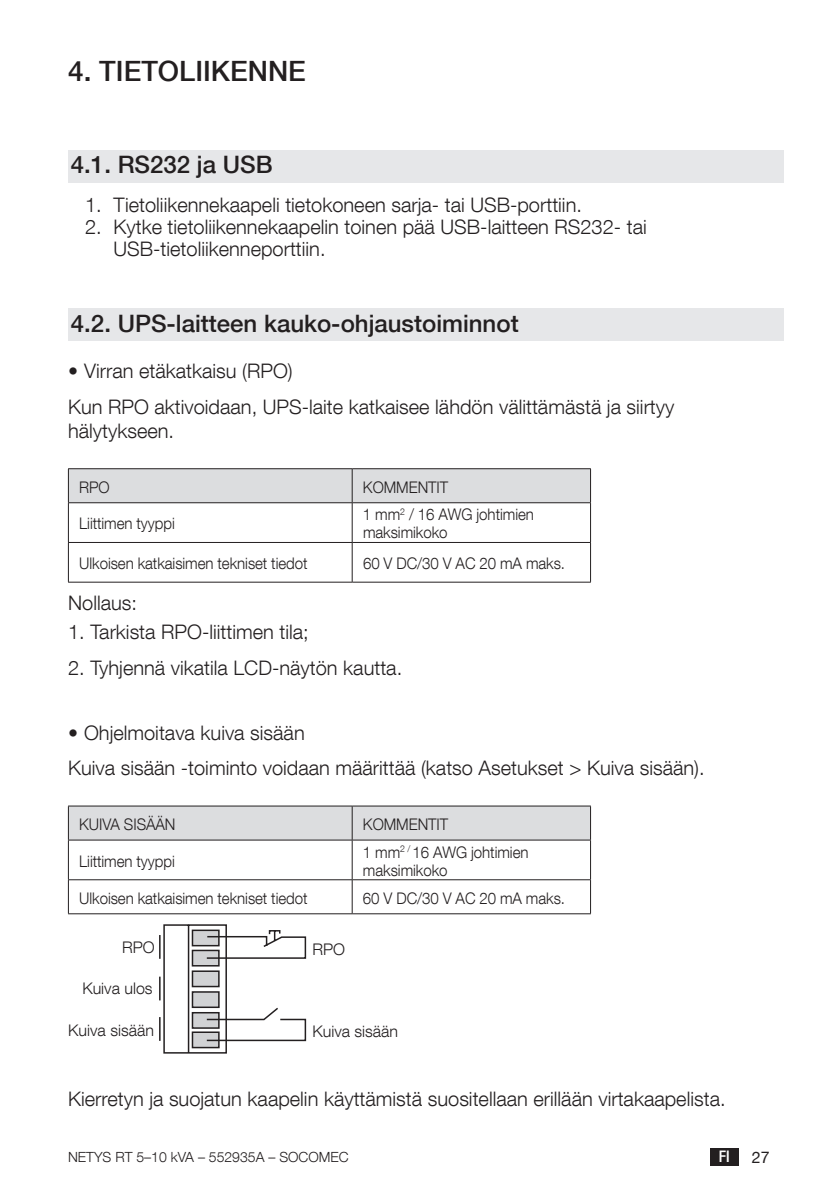
<style>
.page{position:relative;width:840px;height:1191px;background:#fff}
.page>*{position:absolute;margin:0;border:0;box-sizing:border-box;transform-origin:0 0}
.t1{font:500 28px "Helvetica Neue LT Com";color:#231f20}
.t2{font:500 24px "Helvetica Neue LT Com";color:#231f20}
.t3{font:300 20px/35.4px "Helvetica Neue LT Com";color:#231f20}
.t4{font:300 16px/18px "Helvetica Neue LT Com";letter-spacing:-.005em;color:#231f20;scale:.94 1}
.t5{font:300 16px "Helvetica Neue LT Com";letter-spacing:-.005em;color:#231f20}
.t6{font:500 condensed 16px "Helvetica Neue LT Com";color:#fff}
.t7{font:16px "Helvetica Neue LT Com";color:#231f20}
.t8{font:300 14px "Helvetica Neue LT Com";color:#231f20}
</style>
<div class="page">
<div style="left:709px;top:1148px;width:29px;height:17px;background:#231f20"></div>
<div style="left:68px;top:150px;width:714px;height:33px;background:#e6e7e9"></div>
<div style="left:68px;top:309px;width:714px;height:32px;background:#e6e7e9"></div>
<div style="left:69px;top:469px;width:521px;height:33px;background:#dcdddf"></div>
<hr style="left:68px;top:468px;width:284px;height:1px;background:#231f20">
<hr style="left:68px;top:469px;width:1px;height:33px;background:#231f20">
<hr style="left:352px;top:468px;width:238px;height:1px;background:#231f20">
<hr style="left:351px;top:469px;width:1px;height:33px;background:#231f20">
<hr style="left:590px;top:469px;width:1px;height:33px;background:#231f20">
<hr style="left:68px;top:502px;width:284px;height:1px;background:#231f20">
<hr style="left:68px;top:503px;width:1px;height:39px;background:#231f20">
<hr style="left:352px;top:502px;width:238px;height:1px;background:#231f20">
<hr style="left:351px;top:503px;width:1px;height:39px;background:#231f20">
<hr style="left:590px;top:503px;width:1px;height:39px;background:#231f20">
<hr style="left:68px;top:542px;width:284px;height:1px;background:#231f20">
<hr style="left:68px;top:543px;width:1px;height:39px;background:#231f20">
<hr style="left:352px;top:542px;width:238px;height:1px;background:#231f20">
<hr style="left:351px;top:543px;width:1px;height:39px;background:#231f20">
<hr style="left:590px;top:543px;width:1px;height:39px;background:#231f20">
<hr style="left:68px;top:582px;width:284px;height:1px;background:#231f20">
<hr style="left:352px;top:582px;width:238px;height:1px;background:#231f20">
<div style="left:69px;top:806px;width:521px;height:33px;background:#dcdddf"></div>
<hr style="left:68px;top:805px;width:284px;height:1px;background:#231f20">
<hr style="left:68px;top:806px;width:1px;height:33px;background:#231f20">
<hr style="left:352px;top:805px;width:238px;height:1px;background:#231f20">
<hr style="left:351px;top:806px;width:1px;height:33px;background:#231f20">
<hr style="left:590px;top:806px;width:1px;height:33px;background:#231f20">
<hr style="left:68px;top:839px;width:284px;height:1px;background:#231f20">
<hr style="left:68px;top:840px;width:1px;height:39px;background:#231f20">
<hr style="left:352px;top:839px;width:238px;height:1px;background:#231f20">
<hr style="left:351px;top:840px;width:1px;height:39px;background:#231f20">
<hr style="left:590px;top:840px;width:1px;height:39px;background:#231f20">
<hr style="left:68px;top:879px;width:284px;height:1px;background:#231f20">
<hr style="left:68px;top:880px;width:1px;height:33px;background:#231f20">
<hr style="left:352px;top:879px;width:238px;height:1px;background:#231f20">
<hr style="left:351px;top:880px;width:1px;height:33px;background:#231f20">
<hr style="left:590px;top:880px;width:1px;height:33px;background:#231f20">
<hr style="left:68px;top:913px;width:284px;height:1px;background:#231f20">
<hr style="left:352px;top:913px;width:238px;height:1px;background:#231f20">
<svg style="left:159px;top:924px;width:148px;height:130px"></svg>
<h1 class="t1" style="left:68px;top:54px;width:239px">4. TIETOLIIKENNE</h1>
<p class="t2" style="left:71px;top:150px;width:203px">4.1. RS232 ja USB</p>
<p class="t3" style="left:85px;top:187px;width:498px">1. Tietoliikennekaapeli tietokoneen sarja- tai USB-porttiin.</p>
<p class="t3" style="left:113px;top:216px;width:534px;line-height:22px;text-indent:-28px">2. Kytke tietoliikennekaapelin toinen pää USB-laitteen RS232- tai<br>USB-tietoliikenneporttiin.</p>
<p class="t2" style="left:71px;top:308px;width:449px">4.2. UPS-laitteen kauko-ohjaustoiminnot</p>
<p class="t3" style="left:68px;top:353px;width:607px">• Virran etäkatkaisu (RPO)<br>Kun RPO aktivoidaan, UPS-laite katkaisee lähdön välittämästä ja siirtyy</p>
<p class="t3" style="left:68px;top:412px;width:107px">hälytykseen.</p>
<p class="t4" style="left:79px;top:477px;width:34px">RPO</p>
<p class="t4" style="left:363px;top:477px;width:92px">KOMMENTIT</p>
<p class="t4" style="left:79px;top:514px;width:103px">Liittimen tyyppi</p>
<p class="t4" style="left:363px;top:505px;width:183px">1 mm<sup>2</sup> / 16 AWG johtimien maksimikoko</p>
<p class="t4" style="left:79px;top:554px;width:244px">Ulkoisen katkaisimen tekniset tiedot</p>
<p class="t4" style="left:363px;top:554px;width:216px">60 V DC/30 V AC 20 mA maks.</p>
<p class="t3" style="left:68px;top:584px;width:70px">Nollaus:</p>
<p class="t3" style="left:68px;top:614px;width:242px">1. Tarkista RPO-liittimen tila;</p>
<p class="t3" style="left:68px;top:649px;width:335px">2. Tyhjennä vikatila LCD-näytön kautta.</p>
<p class="t3" style="left:68px;top:714px;width:637px">• Ohjelmoitava kuiva sisään<br>Kuiva sisään -toiminto voidaan määrittää (katso Asetukset &gt; Kuiva sisään).</p>
<p class="t4" style="left:79px;top:815px;width:104px">KUIVA SISÄÄN</p>
<p class="t4" style="left:363px;top:815px;width:92px">KOMMENTIT</p>
<p class="t4" style="left:79px;top:851px;width:103px">Liittimen tyyppi</p>
<p class="t4" style="left:363px;top:842px;width:177px">1 mm<sup>2</sup> <sup>/</sup> 16 AWG johtimien maksimikoko</p>
<p class="t4" style="left:79px;top:888px;width:244px">Ulkoisen katkaisimen tekniset tiedot</p>
<p class="t4" style="left:363px;top:888px;width:216px">60 V DC/30 V AC 20 mA maks.</p>
<p class="t5" style="left:122px;top:938px;width:34px">RPO</p>
<p class="t5" style="left:312px;top:939px;width:34px">RPO</p>
<p class="t5" style="left:82px;top:979px;width:72px">Kuiva ulos</p>
<p class="t5" style="left:68px;top:1020px;width:87px">Kuiva sisään</p>
<p class="t5" style="left:312px;top:1021px;width:87px">Kuiva sisään</p>
<p class="t3" style="left:68px;top:1080px;width:658px">Kierretyn ja suojatun kaapelin käyttämistä suositellaan erillään virtakaapelista.</p>
<p class="t8" style="left:68px;top:1148px;width:282px">NETYS RT 5–10 kVA – 552935A – SOCOMEC</p>
<p class="t6" style="left:718px;top:1147px;width:12px">FI</p>
<p class="t7" style="left:751px;top:1147px;width:19px">27</p>
</div>
